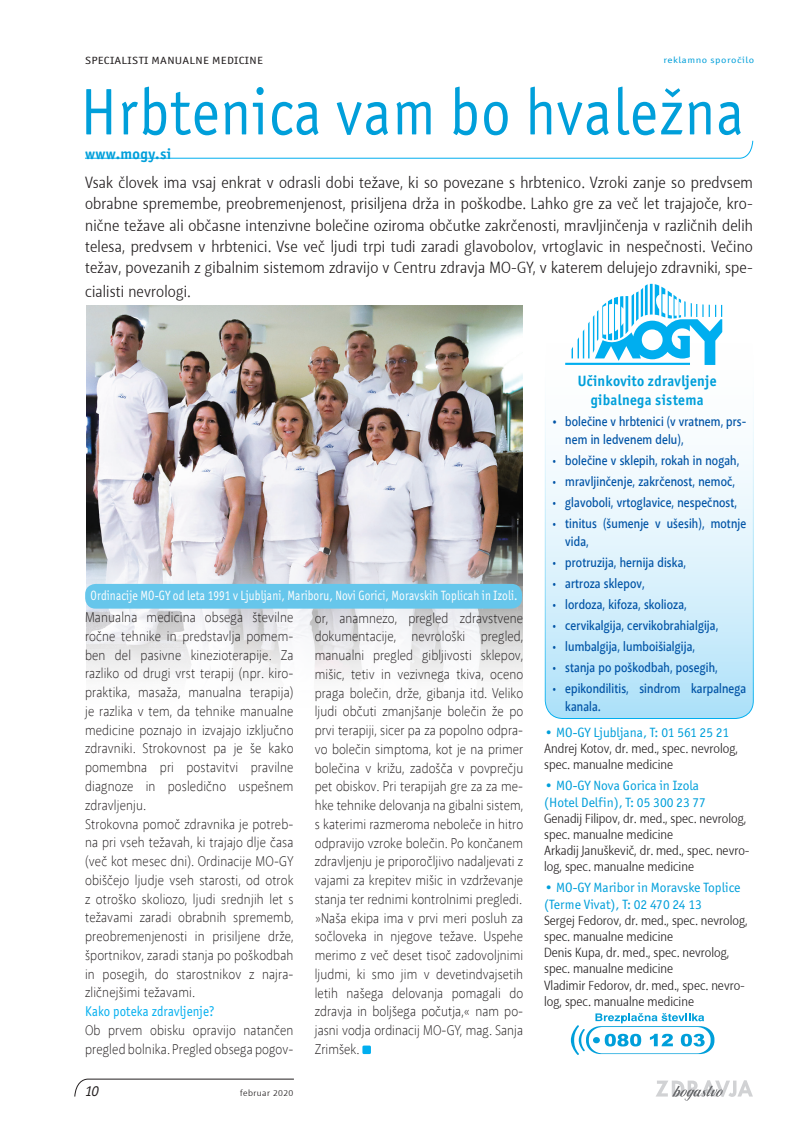
<style>
.page{position:relative;width:804px;height:1140px;background:#fff}
.page>*{position:absolute;margin:0;border:0;box-sizing:border-box;transform-origin:0 0}
.t1{font:66px "Officina San Itc TCE";letter-spacing:.02em;color:#009fda;scale:.9 1}
.t2{font:16.5px/21px "Akagi Pro";letter-spacing:.01em;color:#231f20;text-align:justify;scale:.9 1}
.t3{font:700 15px/19.5px "Officina San Itc TCE";letter-spacing:.025em;color:#009fda;text-align:center;scale:.95 1}
.t4{font:700 15px "Officina San Itc TCE";letter-spacing:.025em;color:#009fda}
.t5{font:italic 15px "Officina San Itc TCE";color:#231f20}
.t6{font:300 14.25px/18.8px "Akagi Pro";letter-spacing:.01em;color:#231f20;scale:.9 1}
.t7{font:14.25px "Officina San Itc TCE";letter-spacing:.01em;color:#00aeef;scale:.9 1}
.t8{font:600 13.5px/18px "Akagi Pro";letter-spacing:.01em;color:#0154a6;scale:.85 1}
.t9{font:13.5px/16.2px "Akagi Pro";color:#231f20;scale:.9 1}
.t10{font:13.5px/16.2px "Officina San Itc TCE";color:#009fda}
.t11{font:13.5px "Officina San Itc TCE";letter-spacing:.01em;color:#fff;scale:.85 1}
.t12{font:10.5px "Officina San Itc TCE";letter-spacing:.025em;color:#231f20;scale:1.2 1}
.t13{font:9px "Officina San Itc TCE";letter-spacing:.05em;color:#009fda;scale:1.2 1}
.t14{font:9px "Akagi Pro";letter-spacing:.05em;color:#231f20}
.s1{font-size:15px}
</style>
<div class="page">
<svg style="left:75px;top:1079px;width:219px;height:17px"></svg>
<svg style="left:656px;top:1080px;width:97px;height:20px"></svg>
<img style="left:86px;top:306px;width:436px;height:226px">
<svg style="left:85px;top:140px;width:668px;height:18px"></svg>
<div style="left:545px;top:328px;width:208px;height:390px;background:linear-gradient(to bottom,#fff,#b7e4fa);border-radius:18px"></div>
<div style="left:545px;top:328px;width:208px;height:391px;border:1px solid #00aeef;border-radius:18px"></div>
<svg style="left:565px;top:284px;width:157px;height:81px"></svg>
<svg style="left:85px;top:532px;width:438px;height:149px"></svg>
<div style="left:362px;top:1045px;width:9px;height:9px;background:#00aeef;border-radius:2px"></div>
<div style="left:85px;top:584px;width:437px;height:24px;background:#66c6eb;border-radius:10px"></div>
<svg style="left:571px;top:1013px;width:143px;height:42px"></svg>
<p class="t12" style="left:85px;top:54px;width:150px">SPECIALISTI MANUALNE MEDICINE</p>
<p class="t13" style="left:663px;top:55px;width:77px">reklamno sporočilo</p>
<h1 class="t1" style="left:81px;top:74px;width:739px">Hrbtenica vam bo hvaležna</h1>
<p class="t4" style="left:85px;top:145px;width:88px">www.mogy.si</p>
<p class="t2" style="left:85px;top:173px;width:743px">Vsak človek ima vsaj enkrat v odrasli dobi težave, ki so povezane s hrbtenico. Vzroki zanje so predvsem obrabne spremembe, preobremenjenost, prisiljena drža in poškodbe. Lahko gre za več let trajajoče, kro&shy;nične težave ali občasne intenzivne bolečine oziroma občutke zakrčenosti, mravljinčenja v različnih delih telesa, predvsem v hrbtenici. Vse več ljudi trpi tudi zaradi glavobolov, vrtoglavic in nespečnosti. Večino težav, povezanih z gibalnim sistemom zdravijo v Centru zdravja MO-GY, v katerem delujejo zdravniki, spe-</p>
<p class="t2" style="left:85px;top:281px;width:119px">cialisti nevrologi.</p>
<p class="t11" style="left:91px;top:588px;width:504px">Ordinacije MO-GY od leta 1991 v Ljubljani, Mariboru, Novi Gorici, Moravskih Toplicah in Izoli.</p>
<p class="t6" style="left:85px;top:608px;width:233px">Manualna medicina obsega številne ročne tehnike in predstavlja pomem&shy;ben del pasivne kinezioterapije. Za razliko od drugi vrst terapij (npr. kiro&shy;praktika, masaža, manualna terapija) je razlika v tem, da tehnike manualne medicine poznajo in izvajajo izključno zdravniki. Strokovnost pa je še kako pomembna pri postavitvi pravilne diagnoze in posledično uspešnem zdravljenju.<br>Strokovna pomoč zdravnika je potreb&shy;na pri vseh težavah, ki trajajo dlje časa (več kot mesec dni). Ordinacije MO-GY obiščejo ljudje vseh starosti, od otrok z otroško skoliozo, ljudi srednjih let s težavami zaradi obrabnih sprememb, preobremenjenosti in prisiljene drže, športnikov, zaradi stanja po poškodbah in posegih, do starostnikov z najra&shy;zličnejšimi težavami.</p>
<p class="t7" style="left:85px;top:1003px;width:145px">Kako poteka zdravljenje?</p>
<p class="t6" style="left:85px;top:1020px;width:233px">Ob prvem obisku opravijo natančen pregled bolnika. Pregled obsega pogov-</p>
<p class="t5" style="left:85px;top:1083px;width:15px">10</p>
<p class="t14" style="left:240px;top:1087px;width:55px">februar 2020</p>
<p class="t6" style="left:315px;top:608px;width:233px;text-align:justify">or, anamnezo, pregled zdravstvene dokumentacije, nevrološki pregled, manualni pregled gibljivosti sklepov, mišic, tetiv in vezivnega tkiva, oceno praga bolečin, drže, gibanja itd. Veliko ljudi občuti zmanjšanje bolečin že po prvi terapiji, sicer pa za popolno odpra&shy;vo bolečin simptoma, kot je na primer bolečina v križu, zadošča v povprečju pet obiskov. Pri terapijah gre za za me&shy;hke tehnike delovanja na gibalni sistem, s katerimi razmeroma neboleče in hitro odpravijo vzroke bolečin. Po končanem zdravljenju je priporočljivo nadaljevati z vajami za krepitev mišic in vzdrževanje stanja ter rednimi kontrolnimi pregledi. »Naša ekipa ima v prvi meri posluh za sočloveka in njegove težave. Uspehe merimo z več deset tisoč zadovoljnimi ljudmi, ki smo jim v devetindvajsetih letih našega delovanja pomagali do zdravja in boljšega počutja,« nam po&shy;jasni vodja ordinacij MO-GY, mag. Sanja Zrimšek.</p>
<p class="t3" style="left:578px;top:371px;width:148px">Učinkovito zdravljenje gibalnega sistema</p>
<p class="t8" style="left:565px;top:413px;width:214px;text-indent:-13px"><span class="s1">•</span> bolečine v hrbtenici (v vratnem, prs&shy;nem in ledvenem delu),</p>
<p class="t8" style="left:552px;top:452px;width:221px">• bolečine v sklepih, rokah in nogah,</p>
<p class="t8" style="left:552px;top:473px;width:216px">• mravljinčenje, zakrčenost, nemoč,</p>
<p class="t8" style="left:552px;top:494px;width:219px">• glavoboli, vrtoglavice, nespečnost,</p>
<p class="t8" style="left:565px;top:515px;width:214px;text-indent:-13px">• tinitus (šumenje v ušesih), motnje vida,</p>
<p class="t8" style="left:552px;top:554px;width:159px">• protruzija, hernija diska,</p>
<p class="t8" style="left:552px;top:575px;width:110px">• artroza sklepov,</p>
<p class="t8" style="left:552px;top:596px;width:159px">• lordoza, kifoza, skolioza,</p>
<p class="t8" style="left:552px;top:617px;width:196px">• cervikalgija, cervikobrahialgija,</p>
<p class="t8" style="left:552px;top:638px;width:169px">• lumbalgija, lumboišialgija,</p>
<p class="t8" style="left:552px;top:659px;width:196px">• stanja po poškodbah, posegih,</p>
<p class="t8" style="left:565px;top:680px;width:214px;text-indent:-13px">• epikondilitis, sindrom karpalnega kanala.</p>
<p class="t10" style="left:544px;top:724px;width:186px">• MO-GY Ljubljana, T: 01 561 25 21</p>
<p class="t9" style="left:544px;top:740px;width:217px">Andrej Kotov, dr. med., spec. nevrolog, spec. manualne medicine</p>
<p class="t10" style="left:544px;top:777px;width:163px">• MO-GY Nova Gorica in Izola (Hotel Delfin), T: 05 300 23 77</p>
<p class="t9" style="left:544px;top:810px;width:230px">Genadij Filipov, dr. med., spec. nevrolog, spec. manualne medicine<br>Arkadij Januškevič, dr. med., spec. nevro&shy;log, spec. manualne medicine</p>
<p class="t10" style="left:544px;top:879px;width:198px">• MO-GY Maribor in Moravske Toplice (Terme Vivat), T: 02 470 24 13</p>
<p class="t9" style="left:544px;top:912px;width:228px">Sergej Fedorov, dr. med., spec. nevrolog, spec. manualne medicine<br>Denis Kupa, dr. med., spec. nevrolog, spec. manualne medicine<br>Vladimir Fedorov, dr. med., spec. nevro&shy;log, spec. manualne medicine</p>
</div>
